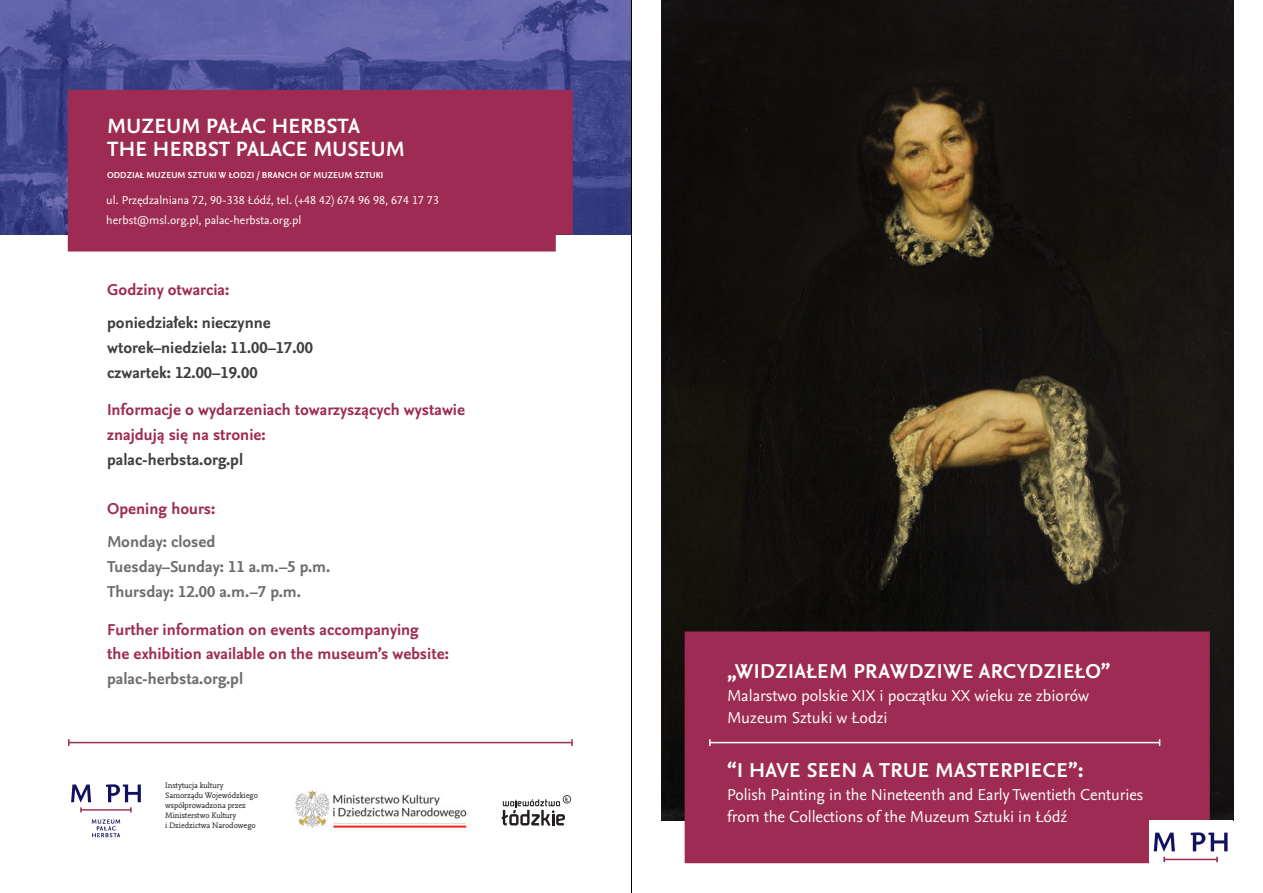
<style>
.page{position:relative;width:1263px;height:893px;background:#fff}
.page>*{position:absolute;margin:0;border:0;box-sizing:border-box;transform-origin:0 0}
.t1{font:700 21.6px/22.6px "Nexus Sans Pro";letter-spacing:.01em;color:#fff}
.t2{font:700 21px "Nexus Sans Pro";letter-spacing:.02em;color:#fff}
.t3{font:700 16.5px/24.8px "Nexus Sans Pro";color:#9e2b53}
.t4{font:16.5px/22.5px "Nexus Sans Pro";letter-spacing:-.005em;color:#fff}
.t5{font:700 16.5px/24.8px "Nexus Sans Pro";color:#3e3e3f}
.t6{font:700 16.5px/24.8px "Nexus Sans Pro";color:#6c6d70}
.t7{font:12px/19.5px "Nexus Sans Pro";color:#fff}
.t8{font:700 9px "Nexus Sans Pro";letter-spacing:.01em;color:#fff}
.t9{font:8.25px/9.9px "Nexus Mix Pro";letter-spacing:-.01em;color:#231f20}
</style>
<div class="page">
<img style="left:0;top:0;width:631px;height:235px">
<img style="left:661px;top:0;width:572px;height:821px">
<div style="left:68px;top:90px;width:505px;height:162px;background:#9e2b53"></div>
<div style="left:685px;top:631px;width:525px;height:232px;background:#9e2b53"></div>
<hr style="left:710px;top:742px;width:450px;height:1px;background:#fff">
<svg style="left:709px;top:739px;width:2px;height:7px"></svg>
<hr style="left:69px;top:742px;width:503px;height:1px;background:#9e2b53">
<svg style="left:68px;top:739px;width:2px;height:7px"></svg>
<svg style="left:571px;top:739px;width:2px;height:7px"></svg>
<div style="left:1149px;top:821px;width:84px;height:48px;background:#fff"></div>
<svg style="left:1154px;top:832px;width:74px;height:30px"></svg>
<svg style="left:71px;top:784px;width:70px;height:53px"></svg>
<svg style="left:502px;top:795px;width:69px;height:30px"></svg>
<img style="left:295px;top:790px;width:172px;height:38px">
<hr style="left:631px;top:0;width:1px;height:893px;background:#000">
<h1 class="t1" style="left:107px;top:114px;width:299px">MUZEUM PAŁAC HERBSTA<br>THE HERBST PALACE MUSEUM</h1>
<p class="t8" style="left:107px;top:168px;width:278px">ODDZIAŁ MUZEUM SZTUKI W ŁODZI / BRANCH OF MUZEUM SZTUKI</p>
<p class="t7" style="left:106px;top:190px;width:334px">ul. Przędzalniana 72, 90-338 Łódź, tel. (+48 42) 674 96 98, 674 17 73 herbst@msl.org.pl, palac-herbsta.org.pl</p>
<p class="t3" style="left:107px;top:276px;width:124px">Godziny otwarcia:</p>
<p class="t5" style="left:107px;top:310px;width:207px">poniedziałek: nieczynne wtorek–niedziela: 11.00–17.00 czwartek: 12.00–19.00</p>
<p class="t3" style="left:107px;top:397px;width:359px">Informacje o wydarzeniach towarzyszących wystawie znajdują się na stronie:</p>
<p class="t5" style="left:107px;top:446px;width:138px">palac-herbsta.org.pl</p>
<p class="t3" style="left:107px;top:496px;width:110px">Opening hours:</p>
<p class="t6" style="left:107px;top:529px;width:225px">Monday: closed<br>Tuesday–Sunday: 11 a.m.–5 p.m.<br>Thursday: 12.00 a.m.–7 p.m.</p>
<p class="t3" style="left:107px;top:616px;width:343px">Further information on events accompanying<br>the exhibition available on the museum’s website:</p>
<p class="t6" style="left:107px;top:665px;width:138px">palac-herbsta.org.pl</p>
<p class="t9" style="left:165px;top:780px;width:94px">Instytucja kultury<br>Samorządu Wojewódzkiego współprowadzona przez<br>Ministerstwo Kultury<br>i Dziedzictwa Narodowego</p>
<p class="t2" style="left:727px;top:656px;width:385px">„WIDZIAŁEM PRAWDZIWE ARCYDZIEŁO”</p>
<p class="t4" style="left:727px;top:683px;width:363px">Malarstwo polskie XIX i początku XX wieku ze zbiorów<br>Muzeum Sztuki w Łodzi</p>
<p class="t2" style="left:727px;top:754px;width:358px">“I HAVE SEEN A TRUE MASTERPIECE”:</p>
<p class="t4" style="left:727px;top:782px;width:418px">Polish Painting in the Nineteenth and Early Twentieth Centuries from the Collections of the Muzeum Sztuki in Łódź</p>
</div>
